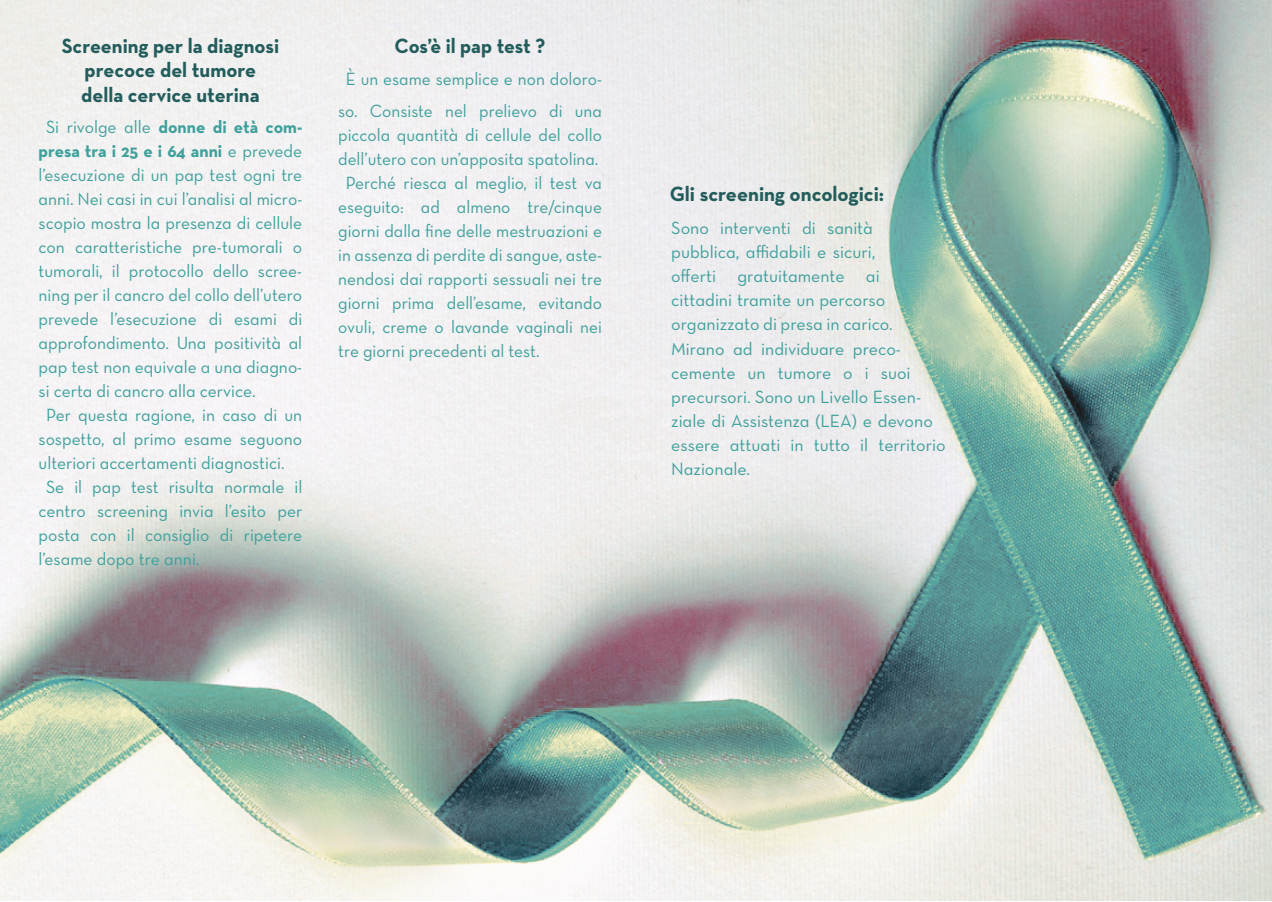
<style>
.page{position:relative;width:1272px;height:902px;background:#fff}
.page>*{position:absolute;margin:0;border:0;box-sizing:border-box;transform-origin:0 0}
.t1{font:700 21px/24px "Neutra Text";color:#225c5b;text-align:center}
.t2{font:700 21px "Neutra Text";color:#225c5b;scale:.96 1}
.t3{font:18px/24px "Neutra Text Book Alt";color:#3ea09b}
.t4{font:18px/31.5px "Neutra Text Book Alt";color:#3ea09b;text-align:center;scale:.96 1}
.t5{font:700 18px/24px "Neutra Text";color:#3ea09b;text-align:center}
.s1{font-family:"Neutra Text Book Alt";font-weight:400}
</style>
<div class="page">
<img style="left:0;top:0;width:1271px;height:900px">
<p class="t1" style="left:62px;top:34px;width:219px">Screening per la diagnosi precoce del tumore della cervice uterina</p>
<p class="t5" style="left:39px;top:114px;width:265px"><span class="s1">Si rivolge alle</span> donne di età com&shy;presa tra i 25 e i 64 anni <span class="s1">e prevede</span></p>
<p class="t3" style="left:39px;top:162px;width:265px">l’esecuzione di un pap test ogni tre</p>
<p class="t3" style="left:39px;top:186px;width:265px">anni. Nei casi in cui l’analisi al micro-</p>
<p class="t3" style="left:39px;top:210px;width:265px">scopio mostra la presenza di cellule</p>
<p class="t3" style="left:39px;top:234px;width:265px">con caratteristiche pre-tumorali o</p>
<p class="t3" style="left:39px;top:258px;width:265px">tumorali, il protocollo dello scree-</p>
<p class="t3" style="left:39px;top:282px;width:265px">ning per il cancro del collo dell’utero</p>
<p class="t3" style="left:39px;top:306px;width:265px">prevede l’esecuzione di esami di</p>
<p class="t3" style="left:39px;top:330px;width:265px">approfondimento. Una positività al</p>
<p class="t3" style="left:39px;top:354px;width:265px">pap test non equivale a una diagno-</p>
<p class="t3" style="left:39px;top:378px;width:218px">si certa di cancro alla cervice.</p>
<p class="t3" style="left:46px;top:402px;width:258px">Per questa ragione, in caso di un</p>
<p class="t3" style="left:39px;top:426px;width:265px">sospetto, al primo esame seguono</p>
<p class="t3" style="left:39px;top:450px;width:247px">ulteriori accertamenti diagnostici.</p>
<p class="t3" style="left:46px;top:474px;width:258px">Se il pap test risulta normale il</p>
<p class="t3" style="left:39px;top:498px;width:265px">centro screening invia l’esito per</p>
<p class="t3" style="left:39px;top:522px;width:265px">posta con il consiglio di ripetere</p>
<p class="t3" style="left:39px;top:546px;width:162px">l’esame dopo tre anni.</p>
<p class="t2" style="left:394px;top:33px;width:159px">Cos’è il pap test ?</p>
<p class="t4" style="left:338px;top:63px;width:276px">È un esame semplice e non doloro&shy;so. Consiste nel prelievo di una</p>
<p class="t4" style="left:338px;top:118px;width:276px">piccola quantità di cellule del collo</p>
<p class="t4" style="left:338px;top:142px;width:272px">dell’utero con un’apposita spatolina.</p>
<p class="t4" style="left:346px;top:166px;width:268px">Perché riesca al meglio, il test va</p>
<p class="t4" style="left:338px;top:190px;width:276px">eseguito: ad almeno tre/cinque</p>
<p class="t4" style="left:338px;top:214px;width:276px">giorni dalla fine delle mestruazioni e</p>
<p class="t4" style="left:338px;top:238px;width:276px">in assenza di perdite di sangue, aste-</p>
<p class="t4" style="left:338px;top:262px;width:276px">nendosi dai rapporti sessuali nei tre</p>
<p class="t4" style="left:338px;top:286px;width:276px">giorni prima dell’esame, evitando</p>
<p class="t4" style="left:338px;top:310px;width:276px">ovuli, creme o lavande vaginali nei</p>
<p class="t4" style="left:338px;top:334px;width:211px">tre giorni precedenti al test.</p>
<p class="t1" style="left:669px;top:181px;width:216px">Gli screening oncologici:</p>
<p class="t3" style="left:671px;top:216px;width:276px">Sono interventi di sanità pubblica, affidabili e sicuri,<br>offerti gratuitamente ai<br>cittadini tramite un percorso organizzato di presa in carico.<br>Mirano ad individuare preco&shy;cemente un tumore o i suoi precursori. Sono un Livello Essen&shy;ziale di Assistenza (LEA) e devono essere attuati in tutto il territorio<br>Nazionale.</p>
</div>
